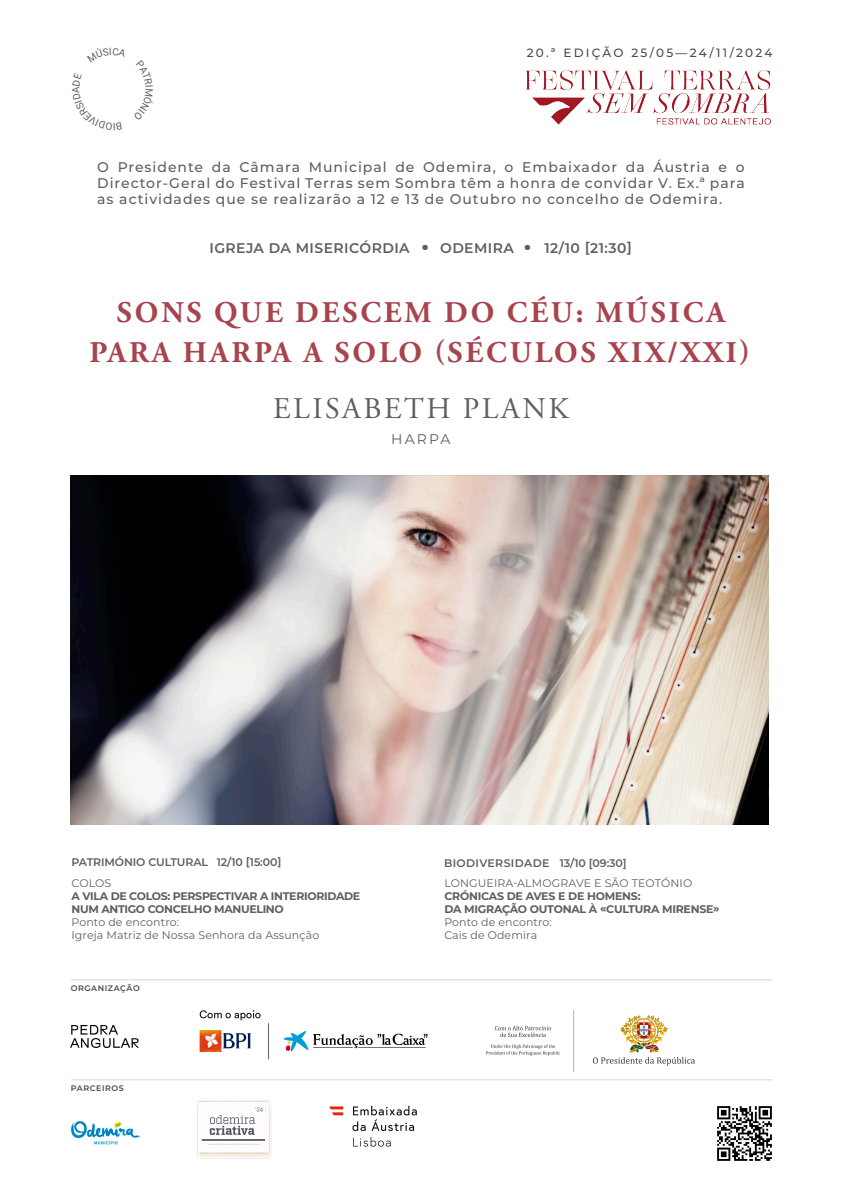
<style>
.page{position:relative;width:842px;height:1191px;background:#fff}
.page>*{position:absolute;margin:0;border:0;box-sizing:border-box;transform-origin:0 0}
.t1{font:48px "Roboto";color:#5f5f5f}
.t2{font:700 30px/40px "Adobe Garamond Pro";letter-spacing:.095em;color:#a8444d;text-align:center}
.t3{font:30px "Adobe Garamond Pro";letter-spacing:.085em;color:#5f5f5f}
.t4{font:500 14px/16px "Montserrat";letter-spacing:.07em;color:#5f5f5f;text-align:justify}
.t5{font:600 14px "Montserrat";letter-spacing:.03em;color:#5f5f5f}
.t6{font:14px "Montserrat";letter-spacing:.15em;color:#5f5f5f}
.t7{font:500 12px "Montserrat";letter-spacing:.185em;color:#4c4c4c}
.t8{font:700 11px/13px "Montserrat";letter-spacing:-.03em;color:#5f5f5f}
.t9{font:11px/13px "Montserrat";letter-spacing:.01em;color:#5f5f5f}
.t10{font:600 11px "Montserrat";letter-spacing:-.01em;color:#5f5f5f}
.t11{font:600 11px "Montserrat";letter-spacing:.03em;color:#5f5f5f}
.t12{font:600 8px "Montserrat";letter-spacing:.07em;color:#474747}
</style>
<div class="page">
<img style="left:71px;top:476px;width:698px;height:349px">
<img style="left:487px;top:1010px;width:207px;height:61px">
<hr style="left:72px;top:979px;width:699px;height:1px;background:#d4d4d4">
<img style="left:71px;top:1025px;width:68px;height:22px">
<img style="left:525px;top:70px;width:246px;height:55px">
<img style="left:717px;top:1106px;width:55px;height:55px">
<img style="left:329px;top:1105px;width:88px;height:42px">
<img style="left:71px;top:1121px;width:70px;height:24px">
<img style="left:172px;top:1080px;width:128px;height:79px">
<hr style="left:72px;top:1079px;width:700px;height:1px;background:#d4d4d4">
<img style="left:199px;top:1010px;width:229px;height:50px">
<p class="t7" style="left:527px;top:46px;width:247px">20.ª EDIÇÃO 25/05—24/11/2024</p>
<p class="t4" style="left:97px;top:159px;width:649px">O Presidente da Câmara Municipal de Odemira, o Embaixador da Áustria e o Director-Geral do Festival Terras sem Sombra têm a honra de convidar V. Ex.ª para as actividades que se realizarão a 12 e 13 de Outubro no concelho de Odemira.</p>
<p class="t5" style="left:209px;top:240px;width:202px">IGREJA DA MISERICÓRDIA</p>
<p class="t5" style="left:440px;top:240px;width:75px">ODEMIRA</p>
<p class="t5" style="left:544px;top:240px;width:89px">12/10 [21:30]</p>
<h1 class="t1" style="left:419px;top:214px;width:14px">.</h1>
<h1 class="t1" style="left:522px;top:214px;width:14px">.</h1>
<h2 class="t2" style="left:90px;top:295px;width:662px">SONS QUE DESCEM DO CÉU: MÚSICA<br>PARA HARPA A SOLO (SÉCULOS XIX/XXI)</h2>
<h2 class="t3" style="left:273px;top:397px;width:297px">ELISABETH PLANK</h2>
<p class="t6" style="left:391px;top:431px;width:61px">HARPA</p>
<p class="t10" style="left:72px;top:855px;width:211px">PATRIMÓNIO CULTURAL 12/10 [15:00]</p>
<p class="t11" style="left:444px;top:856px;width:184px">BIODIVERSIDADE 13/10 [09:30]</p>
<p class="t9" style="left:72px;top:877px;width:41px">COLOS</p>
<p class="t8" style="left:72px;top:890px;width:290px">A VILA DE COLOS: PERSPECTIVAR A INTERIORIDADE<br>NUM ANTIGO CONCELHO MANUELINO</p>
<p class="t9" style="left:72px;top:916px;width:249px">Ponto de encontro:<br>Igreja Matriz de Nossa Senhora da Assunção</p>
<p class="t12" style="left:71px;top:983px;width:70px">ORGANIZAÇÃO</p>
<p class="t12" style="left:71px;top:1083px;width:55px">PARCEIROS</p>
<p class="t9" style="left:444px;top:877px;width:249px">LONGUEIRA-ALMOGRAVE E SÃO TEOTÓNIO</p>
<p class="t8" style="left:444px;top:890px;width:277px">CRÓNICAS DE AVES E DE HOMENS:<br>DA MIGRAÇÃO OUTONAL À «CULTURA MIRENSE»</p>
<p class="t9" style="left:444px;top:916px;width:109px">Ponto de encontro:<br>Cais de Odemira</p>
</div>
